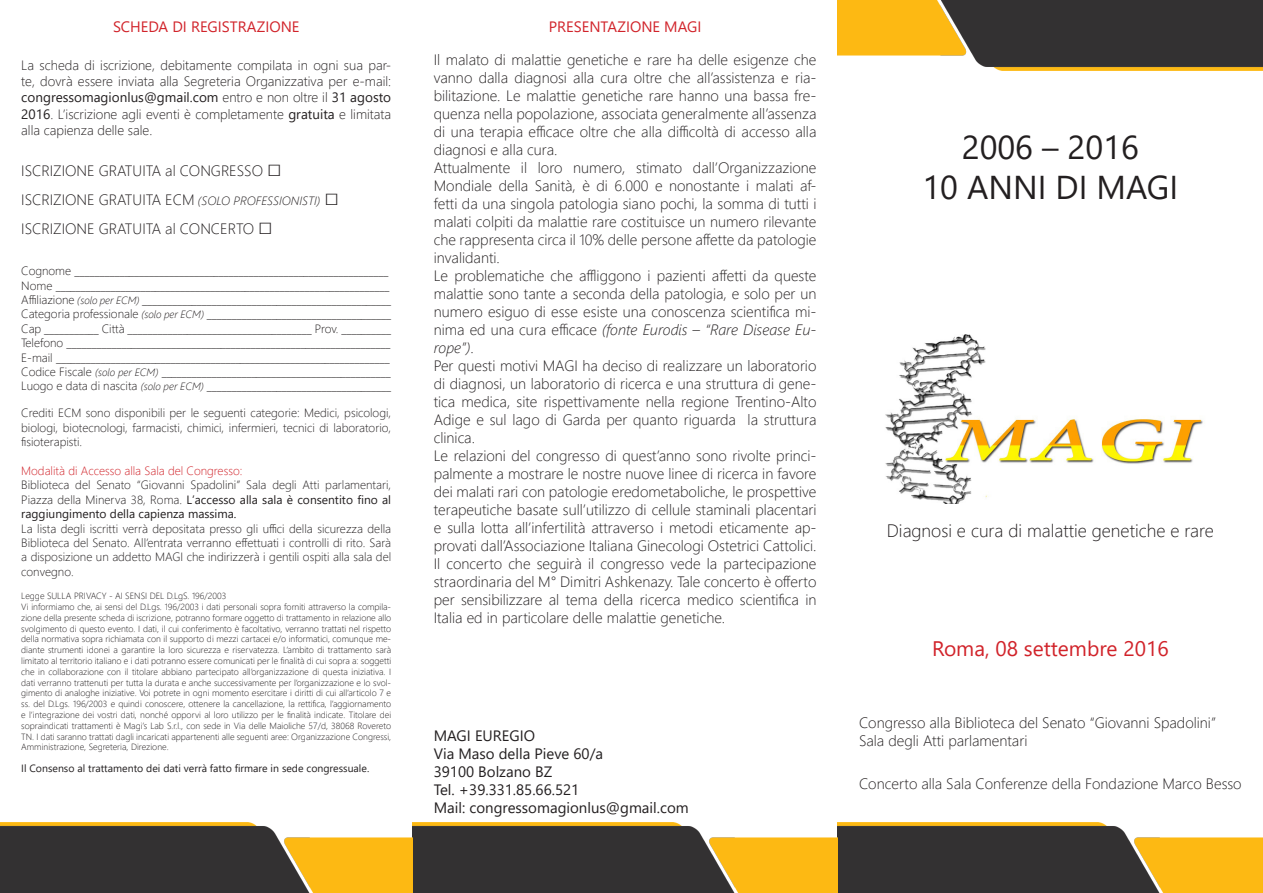
<style>
.page{position:relative;width:1263px;height:893px;background:#fff}
.page>*{position:absolute;margin:0;border:0;box-sizing:border-box;transform-origin:0 0}
.t1{font:33px "Segoe UI";color:#231f20}
.t2{font:21px "Segoe UI";color:#d1232a}
.t3{font:300 18px "Segoe UI";color:#231f20}
.t4{font:300 15px/18px "Segoe UI";color:#231f20;text-align:justify}
.t5{font:15px "Segoe UI";color:#231f20}
.t6{font:15px "Segoe UI";color:#d1232a}
.t7{font:300 13.5px/16.2px "Segoe UI";color:#231f20;text-align:justify}
.t8{font:300 12px/14.4px "Segoe UI";color:#231f20;text-align:justify}
.t9{font:300 12px "Segoe UI";color:#d1232a}
.t10{font:10.5px "Segoe UI";color:#231f20}
.t11{font:300 9px/10.8px "Segoe UI";color:#231f20;text-align:justify}
.s1{font-weight:400}
.s2{font-size:24px}
.s3{font-style:italic;font-size:12px}
.s4{font-style:italic;font-size:10.5px}
.s5{font-style:italic}
</style>
<div class="page">
<img style="left:0;top:822px;width:1263px;height:71px">
<img style="left:885px;top:335px;width:318px;height:168px">
<img style="left:838px;top:0;width:425px;height:71px">
<p class="t6" style="left:113px;top:15px;width:188px">SCHEDA DI REGISTRAZIONE</p>
<p class="t7" style="left:21px;top:56px;width:371px">La scheda di iscrizione, debitamente compilata in ogni sua par&shy;te, dovrà essere inviata alla Segreteria Organizzativa per e-mail: <span class="s1">congressomagionlus@gmail.com</span> entro e non oltre il <span class="s1">31 agosto 2016</span>. L’iscrizione agli eventi è completamente <span class="s1">gratuita</span> e limitata alla capienza delle sale.</p>
<p class="t4" style="left:21px;top:161px;width:262px">ISCRIZIONE GRATUITA al CONGRESSO <span class="s2">□</span></p>
<p class="t4" style="left:21px;top:190px;width:319px">ISCRIZIONE GRATUITA ECM <span class="s3">(SOLO PROFESSIONISTI)</span> <span class="s2">□</span></p>
<p class="t4" style="left:21px;top:219px;width:253px">ISCRIZIONE GRATUITA al CONCERTO <span class="s2">□</span></p>
<p class="t8" style="left:21px;top:263px;width:369px">Cognome _______________________________________________________________</p>
<p class="t8" style="left:21px;top:278px;width:370px">Nome ___________________________________________________________________</p>
<p class="t8" style="left:21px;top:292px;width:371px">Affiliazione <span class="s4">(solo per ECM)</span> __________________________________________________</p>
<p class="t8" style="left:21px;top:306px;width:371px">Categoria professionale <span class="s4">(solo per ECM)</span> _____________________________________</p>
<p class="t8" style="left:21px;top:321px;width:371px">Cap ___________ Città _____________________________________ Prov. __________</p>
<p class="t8" style="left:21px;top:335px;width:371px">Telefono _________________________________________________________________</p>
<p class="t8" style="left:21px;top:350px;width:370px">E-mail ___________________________________________________________________</p>
<p class="t8" style="left:21px;top:364px;width:371px">Codice Fiscale <span class="s4">(solo per ECM)</span> ______________________________________________</p>
<p class="t8" style="left:21px;top:378px;width:371px">Luogo e data di nascita <span class="s4">(solo per ECM)</span> _____________________________________</p>
<p class="t8" style="left:21px;top:405px;width:371px">Crediti ECM sono disponibili per le seguenti categorie: Medici, psicologi, biologi, biotecnologi, farmacisti, chimici, infermieri, tecnici di laboratorio, fisioterapisti.</p>
<p class="t9" style="left:21px;top:461px;width:223px">Modalità di Accesso alla Sala del Congresso:</p>
<p class="t8" style="left:21px;top:477px;width:371px">Biblioteca del Senato “Giovanni Spadolini” Sala degli Atti parlamentari, Piazza della Minerva 38, Roma. <span class="s1">L’accesso alla sala è consentito fino al raggiungimento della capienza massima.</span></p>
<p class="t8" style="left:21px;top:521px;width:371px">La lista degli iscritti verrà depositata presso gli uffici della sicurezza della Biblioteca del Senato. All’entrata verranno effettuati i controlli di rito. Sarà a disposizione un addetto MAGI che indirizzerà i gentili ospiti alla sala del convegno.</p>
<p class="t11" style="left:21px;top:590px;width:207px">Legge SULLA PRIVACY - AI SENSI DEL D.LgS. 196/2003</p>
<p class="t11" style="left:21px;top:601px;width:371px">Vi informiamo che, ai sensi del D.Lgs. 196/2003 i dati personali sopra forniti attraverso la compila&shy;zione della presente scheda di iscrizione, potranno formare oggetto di trattamento in relazione allo svolgimento di questo evento. I dati, il cui conferimento è facoltativo, verranno trattati nel rispetto della normativa sopra richiamata con il supporto di mezzi cartacei e/o informatici, comunque me&shy;diante strumenti idonei a garantire la loro sicurezza e riservatezza. L’ambito di trattamento sarà limitato al territorio italiano e i dati potranno essere comunicati per le finalità di cui sopra a: soggetti che in collaborazione con il titolare abbiano partecipato all’organizzazione di questa iniziativa. I dati verranno trattenuti per tutta la durata e anche successivamente per l’organizzazione e lo svol&shy;gimento di analoghe iniziative. Voi potrete in ogni momento esercitare i diritti di cui all’articolo 7 e ss. del D.Lgs. 196/2003 e quindi conoscere, ottenere la cancellazione, la rettifica, l’aggiornamento e l’integrazione dei vostri dati, nonché opporvi al loro utilizzo per le finalità indicate. Titolare dei sopraindicati trattamenti è Magi’s Lab S.r.l., con sede in Via delle Maioliche 57/d, 38068 Rovereto TN. I dati saranno trattati dagli incaricati appartenenti alle seguenti aree: Organizzazione Congressi, Amministrazione, Segreteria, Direzione.</p>
<p class="t10" style="left:21px;top:760px;width:349px">Il Consenso al trattamento dei dati verrà fatto firmare in sede congressuale.</p>
<p class="t6" style="left:549px;top:15px;width:154px">PRESENTAZIONE MAGI</p>
<p class="t4" style="left:434px;top:50px;width:384px">Il malato di malattie genetiche e rare ha delle esigenze che vanno dalla diagnosi alla cura oltre che all’assistenza e ria&shy;bilitazione. Le malattie genetiche rare hanno una bassa fre&shy;quenza nella popolazione, associata generalmente all’assenza di una terapia efficace oltre che alla difficoltà di accesso alla diagnosi e alla cura.</p>
<p class="t4" style="left:434px;top:158px;width:384px">Attualmente il loro numero, stimato dall’Organizzazione Mondiale della Sanità, è di 6.000 e nonostante i malati af&shy;fetti da una singola patologia siano pochi, la somma di tutti i malati colpiti da malattie rare costituisce un numero rilevante che rappresenta circa il 10% delle persone affette da patologie invalidanti.</p>
<p class="t4" style="left:434px;top:266px;width:384px">Le problematiche che affliggono i pazienti affetti da queste malattie sono tante a seconda della patologia, e solo per un numero esiguo di esse esiste una conoscenza scientifica mi&shy;nima ed una cura efficace <span class="s5">(fonte Eurodis – “Rare Disease Eu&shy;rope”)</span>.</p>
<p class="t4" style="left:434px;top:356px;width:384px">Per questi motivi MAGI ha deciso di realizzare un laboratorio di diagnosi, un laboratorio di ricerca e una struttura di gene&shy;tica medica, site rispettivamente nella regione Trentino-Alto Adige e sul lago di Garda per quanto riguarda la struttura clinica.</p>
<p class="t4" style="left:434px;top:446px;width:384px">Le relazioni del congresso di quest’anno sono rivolte princi&shy;palmente a mostrare le nostre nuove linee di ricerca in favore dei malati rari con patologie eredometaboliche, le prospettive terapeutiche basate sull’utilizzo di cellule staminali placentari e sulla lotta all’infertilità attraverso i metodi eticamente ap&shy;provati dall’Associazione Italiana Ginecologi Ostetrici Cattolici.</p>
<p class="t4" style="left:434px;top:554px;width:384px">Il concerto che seguirà il congresso vede la partecipazione straordinaria del M° Dimitri Ashkenazy. Tale concerto è offerto per sensibilizzare al tema della ricerca medico scientifica in Italia ed in particolare delle malattie genetiche.</p>
<p class="t5" style="left:434px;top:724px;width:103px">MAGI EUREGIO</p>
<p class="t5" style="left:434px;top:742px;width:171px">Via Maso della Pieve 60/a</p>
<p class="t5" style="left:434px;top:760px;width:120px">39100 Bolzano BZ</p>
<p class="t5" style="left:434px;top:778px;width:147px">Tel. +39.331.85.66.521</p>
<p class="t5" style="left:434px;top:796px;width:256px">Mail: congressomagionlus@gmail.com</p>
<p class="t1" style="left:962px;top:121px;width:178px">2006 – 2016</p>
<p class="t1" style="left:922px;top:161px;width:257px">10 ANNI DI MAGI</p>
<p class="t3" style="left:887px;top:517px;width:329px">Diagnosi e cura di malattie genetiche e rare</p>
<p class="t2" style="left:932px;top:632px;width:238px">Roma, 08 settembre 2016</p>
<p class="t4" style="left:859px;top:713px;width:358px">Congresso alla Biblioteca del Senato “Giovanni Spadolini”</p>
<p class="t4" style="left:859px;top:731px;width:170px">Sala degli Atti parlamentari</p>
<p class="t4" style="left:859px;top:774px;width:384px">Concerto alla Sala Conferenze della Fondazione Marco Besso</p>
</div>
